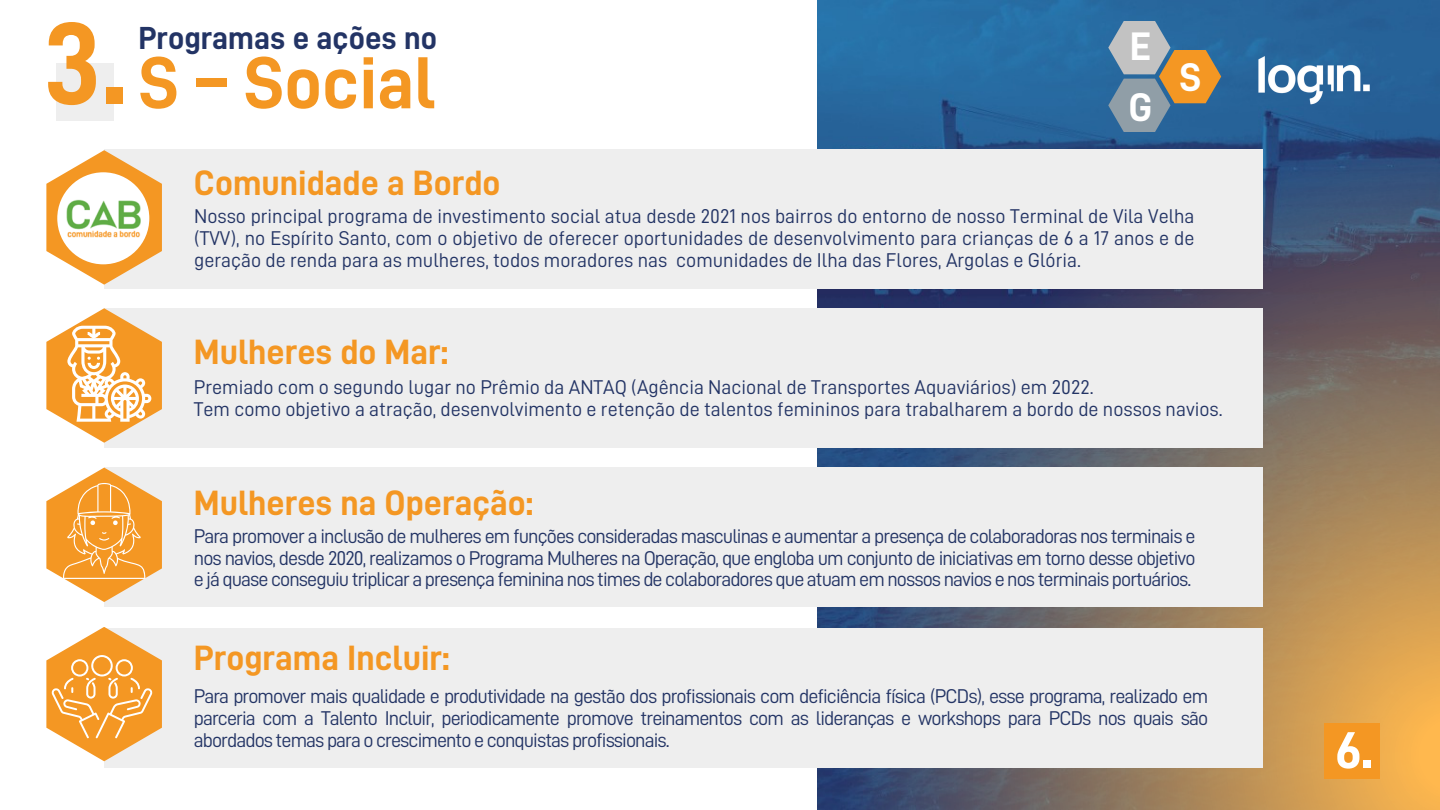
<style>
.page{position:relative;width:1440px;height:810px;background:#fff}
.page>*{position:absolute;margin:0;border:0;box-sizing:border-box;transform-origin:0 0}
.t1{font:116.7px "D DIN Bold";color:#f49723}
.t2{font:74px "D DIN Bold";color:#f49723}
.t3{font:52px "D DIN Bold";color:#fff}
.t4{font:40px "D DIN Bold";color:#fff}
.t5{font:35.3px "D DIN Bold";color:#f49723}
.t6{font:32px "D DIN Bold";color:#233465}
.t7{font:20px/21.8px "D DIN";color:#233465;text-align:justify}
</style>
<div class="page">
<img style="left:818px;top:0;width:622px;height:81px">
<svg style="left:782px;top:81px;width:658px;height:729px;background:#7b746d"></svg>
<div style="left:104px;top:149px;width:1158px;height:140px;background:#eee"></div>
<svg style="left:46px;top:150px;width:116px;height:135px"></svg>
<div style="left:104px;top:308px;width:1158px;height:140px;background:#eee"></div>
<svg style="left:46px;top:308px;width:116px;height:135px"></svg>
<img style="left:57px;top:172px;width:92px;height:92px;border-radius:50%">
<div style="left:104px;top:628px;width:1158px;height:140px;background:#eee"></div>
<div style="left:104px;top:468px;width:1158px;height:139px;background:#eee"></div>
<svg style="left:46px;top:468px;width:116px;height:134px"></svg>
<svg style="left:46px;top:627px;width:116px;height:134px"></svg>
<img style="left:1227px;top:20px;width:174px;height:122px">
<div style="left:56px;top:63px;width:58px;height:58px;background:#eee"></div>
<svg style="left:1108px;top:21px;width:113px;height:111px;background:#838d8e"></svg>
<div style="left:1324px;top:724px;width:55px;height:55px;background:#f49723"></div>
<p class="t1" style="left:43px;top:7px;width:85px">3.</p>
<p class="t6" style="left:138px;top:22px;width:300px">Programas e ações no</p>
<p class="t2" style="left:138px;top:47px;width:299px">S – Social</p>
<p class="t5" style="left:194px;top:166px;width:308px">Comunidade a Bordo</p>
<p class="t4" style="left:1130px;top:27px;width:23px">E</p>
<p class="t4" style="left:1129px;top:88px;width:25px">G</p>
<p class="t4" style="left:1179px;top:58px;width:23px">S</p>
<p class="t7" style="left:194px;top:206px;width:1002px">Nosso principal programa de investimento social atua desde 2021 nos bairros do entorno de nosso Terminal de Vila Velha (TVV), no Espírito Santo, com o objetivo de oferecer oportunidades de desenvolvimento para crianças de 6 a 17 anos e de geração de renda para as mulheres, todos moradores nas comunidades de Ilha das Flores, Argolas e Glória.</p>
<p class="t5" style="left:194px;top:335px;width:256px">Mulheres do Mar:</p>
<p class="t7" style="left:194px;top:377px;width:901px">Premiado com o segundo lugar no Prêmio da ANTAQ (Agência Nacional de Transportes Aquaviários) em 2022.</p>
<p class="t7" style="left:194px;top:399px;width:1030px">Tem como objetivo a atração, desenvolvimento e retenção de talentos femininos para trabalharem a bordo de nossos navios.</p>
<p class="t5" style="left:194px;top:486px;width:341px">Mulheres na Operação:</p>
<p class="t7" style="left:194px;top:525px;width:1003px">Para promover a inclusão de mulheres em funções consideradas masculinas e aumentar a presença de colaboradoras nos terminais e nos navios, desde 2020, realizamos o Programa Mulheres na Operação, que engloba um conjunto de iniciativas em torno desse objetivo e já quase conseguiu triplicar a presença feminina nos times de colaboradores que atuam em nossos navios e nos terminais portuários.</p>
<p class="t5" style="left:194px;top:641px;width:257px">Programa Incluir:</p>
<p class="t7" style="left:194px;top:685px;width:1016px">Para promover mais qualidade e produtividade na gestão dos profissionais com deficiência física (PCDs), esse programa, realizado em parceria com a Talento Incluir, periodicamente promove treinamentos com as lideranças e workshops para PCDs nos quais são abordados temas para o crescimento e conquistas profissionais.</p>
<p class="t3" style="left:1335px;top:725px;width:40px">6.</p>
</div>
